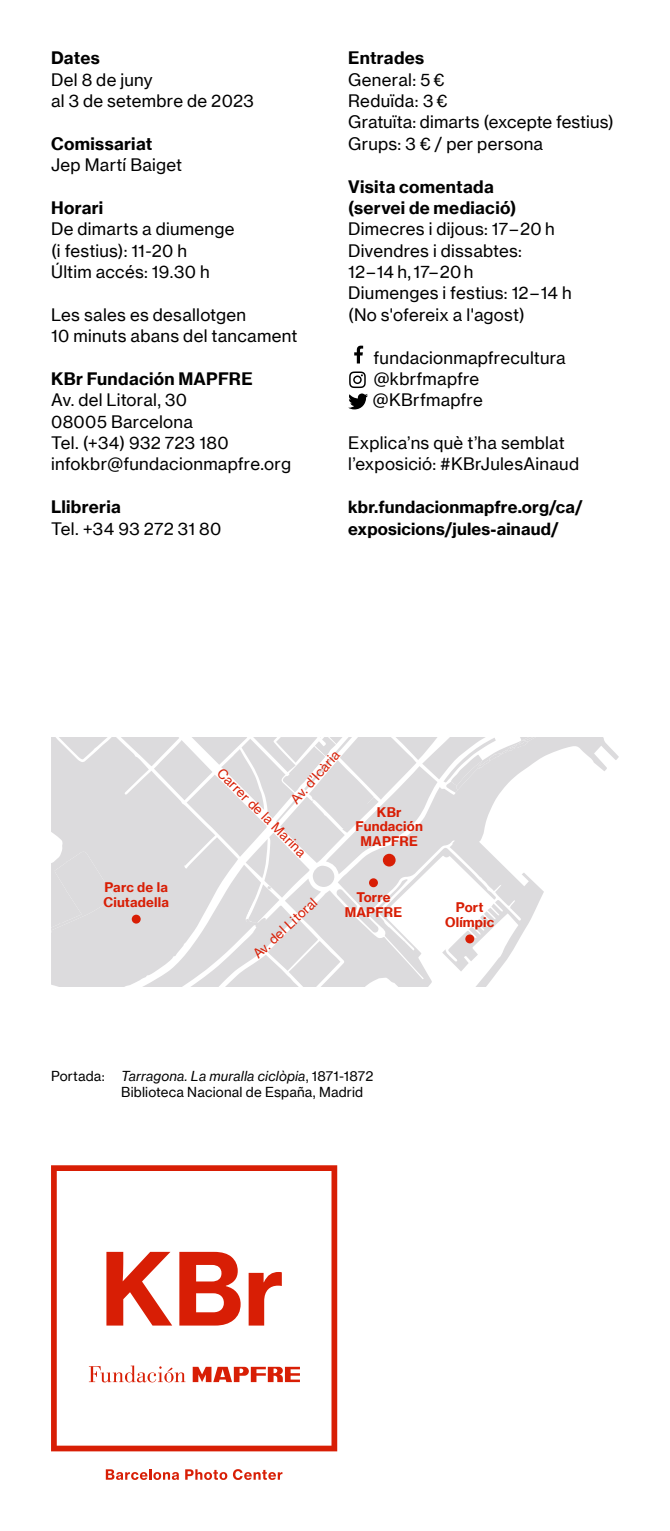
<style>
.page{position:relative;width:670px;height:1531px;background:#fff}
.page>*{position:absolute;margin:0;border:0;box-sizing:border-box;transform-origin:0 0}
.t1{font:16.88px/21.4px "N Haas Grotesk TX Pro 55 Rg";letter-spacing:.015em;color:#000}
.t2{font:16.88px/21.4px "N Haas Grotesk TX Pro 75 Bd";letter-spacing:.02em;color:#000}
.t3{font:16.43px/21.4px "N Haas Grotesk TX Pro 75 Bd";letter-spacing:.01em;color:#000}
.t4{font:13.5px "N Haas Grotesk TX Pro 56 It";letter-spacing:.01em;color:#000}
.t5{font:13.5px "N Haas Grotesk TX Pro 55 Rg";letter-spacing:.015em;color:#000}
.t6{font:13.05px/14.6px "N Haas Grotesk TX Pro 75 Bd";letter-spacing:.01em;color:#d81e05;text-align:center}
.t7{font:13.05px "N Haas Grotesk TX Pro 55 Rg";color:#d81e05}
.s1{font-family:"N Haas Grotesk TX Pro 55 Rg"}
</style>
<div class="page">
<svg style="left:51px;top:1165px;width:286px;height:286px"></svg>
<svg style="left:106px;top:1252px;width:176px;height:73px"></svg>
<svg style="left:193px;top:1367px;width:107px;height:15px"></svg>
<svg style="left:89px;top:1365px;width:96px;height:17px"></svg>
<svg style="left:106px;top:1469px;width:73px;height:11px"></svg>
<svg style="left:185px;top:1469px;width:42px;height:11px"></svg>
<svg style="left:233px;top:1469px;width:49px;height:11px"></svg>
<svg style="left:558px;top:737px;width:61px;height:34px"></svg>
<svg style="left:51px;top:737px;width:507px;height:249px"></svg>
<div style="left:383px;top:854px;width:12px;height:12px;background:#d81e05;border-radius:50%"></div>
<div style="left:132px;top:915px;width:9px;height:8px;background:#d81e05;border-radius:50%"></div>
<div style="left:465px;top:934px;width:9px;height:9px;background:#d81e05;border-radius:50%"></div>
<div style="left:369px;top:878px;width:9px;height:9px;background:#d81e05;border-radius:50%"></div>
<svg style="left:354px;top:346px;width:9px;height:17px"></svg>
<svg style="left:348px;top:371px;width:20px;height:38px"></svg>
<p class="t2" style="left:51px;top:48px;width:50px">Dates</p>
<p class="t1" style="left:51px;top:69px;width:204px">Del 8 de juny<br>al 3 de setembre de 2023</p>
<p class="t2" style="left:51px;top:134px;width:103px">Comissariat</p>
<p class="t1" style="left:51px;top:154px;width:133px">Jep Martí Baiget</p>
<p class="t2" style="left:51px;top:198px;width:54px">Horari</p>
<p class="t1" style="left:51px;top:218px;width:185px">De dimarts a diumenge (i festius): 11-20 h<br>Últim accés: 19.30 h</p>
<p class="t1" style="left:51px;top:304px;width:248px">Les sales es desallotgen<br>10 minuts abans del tancament</p>
<p class="t2" style="left:51px;top:369px;width:203px">KBr Fundación MAPFRE</p>
<p class="t1" style="left:51px;top:389px;width:242px">Av. del Litoral, 30<br>08005 Barcelona<br>Tel. (+34) 932 723 180 infokbr@fundacionmapfre.org</p>
<p class="t2" style="left:51px;top:497px;width:71px">Llibreria</p>
<p class="t1" style="left:51px;top:518px;width:172px">Tel. +34 93 272 31 80</p>
<p class="t2" style="left:348px;top:48px;width:78px">Entrades</p>
<p class="t1" style="left:348px;top:69px;width:267px">General: 5 €<br>Reduïda: 3 €<br>Gratuïta: dimarts (excepte festius)<br>Grups: 3 € / per persona</p>
<p class="t2" style="left:348px;top:177px;width:170px">Visita comentada (servei de mediació)</p>
<p class="t1" style="left:348px;top:218px;width:225px">Dimecres i dijous: 17 – 20 h<br>Divendres i dissabtes:<br>12 – 14 h, 17 – 20 h<br>Diumenges i festius: 12 – 14 h (No s'ofereix a l'agost)</p>
<p class="t1" style="left:373px;top:347px;width:194px">fundacionmapfrecultura @kbrfmapfre @KBrfmapfre</p>
<p class="t1" style="left:348px;top:432px;width:232px">Explica’ns què t’ha semblat l’exposició: #KBrJulesAinaud</p>
<p class="t3" style="left:348px;top:497px;width:236px">kbr.fundacionmapfre.org/ca/ exposicions/jules-ainaud/</p>
<p class="t6" style="left:104px;top:881px;width:67px;text-align:left">Parc de la<br>Ciutadella</p>
<p class="t7" style="left:287px;top:796px;width:67px;rotate:-48deg">Av. d’Icària</p>
<p class="t7" style="left:225px;top:765px;width:121px;rotate:45deg">Carrer de la Marina</p>
<p class="t7" style="left:250px;top:950px;width:83px;rotate:-43deg">Av. del Litoral</p>
<p class="t6" style="left:355px;top:805px;width:69px">KBr<br>Fundación<br>MAPFRE</p>
<p class="t6" style="left:345px;top:891px;width:59px">Torre<br>MAPFRE</p>
<p class="t6" style="left:445px;top:900px;width:51px">Port<br>Olímpic</p>
<p class="t4" style="left:51px;top:1070px;width:324px"><span class="s1">Portada:</span> Tarragona. La muralla ciclòpia<span class="s1">, 1871-1872</span></p>
<p class="t5" style="left:121px;top:1083px;width:243px">Biblioteca Nacional de España, Madrid</p>
</div>
